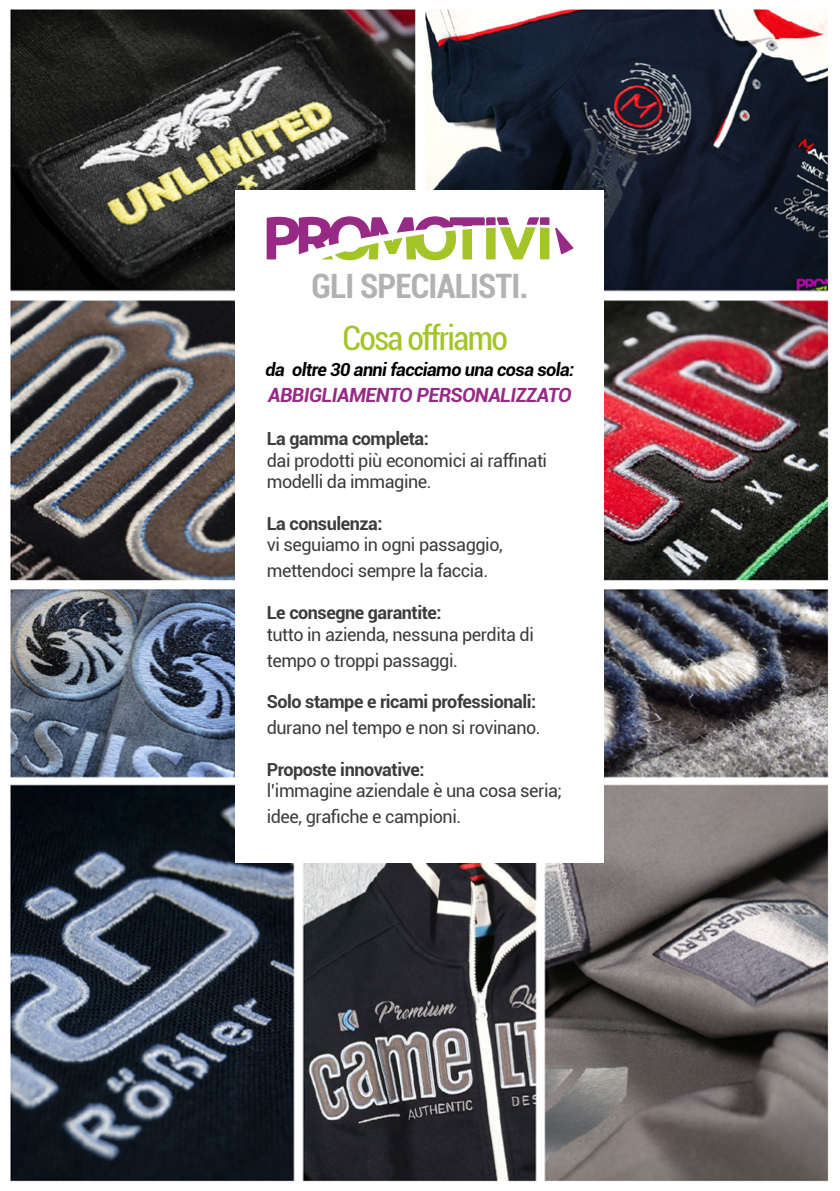
<style>
.page{position:relative;width:840px;height:1191px;background:#fff}
.page>*{position:absolute;margin:0;border:0;box-sizing:border-box;transform-origin:0 0}
.t1{font:700 condensed 33.6px "Roboto";letter-spacing:-.025em;color:#b3b2b2}
.t2{font:condensed 33.6px "Roboto";letter-spacing:-.05em;color:#a3c528}
.t3{font:italic 700 19.6px "Roboto";letter-spacing:-.03em;color:#962a84}
.t4{font:18px/26px "Roboto";letter-spacing:-.025em;color:#3c3c3b}
.t5{font:700 18px "Roboto";letter-spacing:-.025em;color:#3c3c3b}
.t6{font:italic 700 18px "Roboto";letter-spacing:-.03em;color:#000}
</style>
<div class="page">
<img style="left:10px;top:9px;width:819px;height:1173px">
<div style="left:236px;top:190px;width:367px;height:672px;background:#fff"></div>
<svg style="left:266px;top:216px;width:307px;height:44px"></svg>
<h1 class="t1" style="left:311px;top:262px;width:218px">GLI SPECIALISTI.</h1>
<h1 class="t2" style="left:342px;top:314px;width:167px">Cosa offriamo</h1>
<p class="t6" style="left:265px;top:357px;width:310px">da oltre 30 anni facciamo una cosa sola:</p>
<p class="t3" style="left:268px;top:381px;width:305px">ABBIGLIAMENTO PERSONALIZZATO</p>
<p class="t5" style="left:266px;top:426px;width:164px">La gamma completa:</p>
<p class="t4" style="left:266px;top:448px;width:282px;line-height:21.6px">dai prodotti più economici ai raffinati modelli da immagine.</p>
<p class="t5" style="left:266px;top:510px;width:117px">La consulenza:</p>
<p class="t4" style="left:266px;top:531px;width:237px">vi seguiamo in ogni passaggio, mettendoci sempre la faccia.</p>
<p class="t5" style="left:266px;top:600px;width:176px">Le consegne garantite:</p>
<p class="t4" style="left:266px;top:620px;width:268px">tutto in azienda, nessuna perdita di tempo o troppi passaggi.</p>
<p class="t5" style="left:266px;top:689px;width:271px">Solo stampe e ricami professionali:</p>
<p class="t4" style="left:266px;top:714px;width:275px">durano nel tempo e non si rovinano.</p>
<p class="t5" style="left:266px;top:756px;width:159px">Proposte innovative:</p>
<p class="t4" style="left:266px;top:777px;width:297px">l’immagine aziendale è una cosa seria; idee, grafiche e campioni.</p>
</div>
